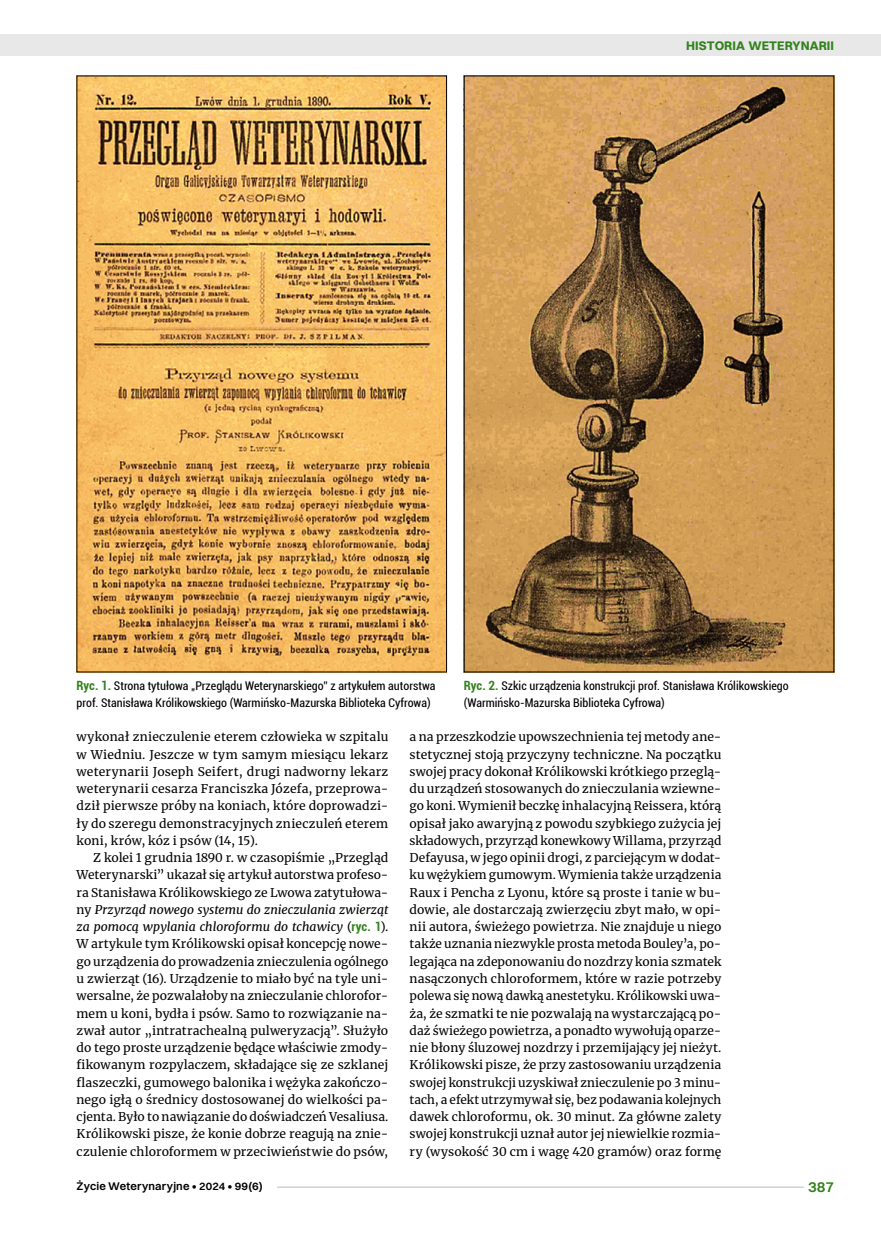
<style>
.page{position:relative;width:881px;height:1234px;background:#fff}
.page>*{position:absolute;margin:0;border:0;box-sizing:border-box;transform-origin:0 0}
.t1{font:600 15px "Switzer";color:#32821c}
.t2{font:700 12.6px "Switzer";letter-spacing:.005em;color:#32821c}
.t3{font:12px/17.2px "Merriweather";letter-spacing:.01em;color:#000;text-align:justify}
.t4{font:condensed 12px/17.2px "Roboto";color:#000}
.t5{font:600 11.25px "Switzer";letter-spacing:.015em;color:#000}
.s1{font-weight:700;font-size:12.75px;color:#32821c}
.s2{font-style:italic}
.s3{font-family:"Roboto";font-weight:700;font-stretch:condensed;font-size:12.75px;color:#32821c}
</style>
<div class="page">
<img style="left:79px;top:78px;width:365px;height:592px">
<img style="left:465px;top:78px;width:366px;height:592px">
<div style="left:0;top:35px;width:880px;height:21px;background:#e8e8e8"></div>
<hr style="left:268px;top:1186px;width:565px;height:1px;background:#d2d1d1">
<div style="left:804px;top:1178px;width:29px;height:15px;background:#fff"></div>
<div style="left:77px;top:1180px;width:199px;height:13px;background:#fff"></div>
<p class="t2" style="left:686px;top:37px;width:149px">HISTORIA WETERYNARII</p>
<p class="t4" style="left:77px;top:676px;width:360px"><span class="s1">Ryc. 1.</span> Strona tytułowa „Przeglądu Weterynarskiego” z artykułem autorstwa prof. Stanisława Królikowskiego (Warmińsko-Mazurska Biblioteka Cyfrowa)</p>
<p class="t4" style="left:463px;top:676px;width:326px"><span class="s1">Ryc. 2.</span> Szkic urządzenia konstrukcji prof. Stanisława Królikowskiego (Warmińsko-Mazurska Biblioteka Cyfrowa)</p>
<p class="t3" style="left:77px;top:727px;width:313px">wykonał znieczulenie eterem człowieka w szpitalu w Wiedniu. Jeszcze w tym samym miesiącu lekarz weterynarii Joseph Seifert, drugi nadworny lekarz weterynarii cesarza Franciszka Józefa, przeprowa&shy;dził pierwsze próby na koniach, które doprowadzi&shy;ły do szeregu demonstracyjnych znieczuleń eterem koni, krów, kóz i psów (14, 15).</p>
<p class="t3" style="left:77px;top:848px;width:313px;text-indent:16px">Z kolei 1 grudnia 1890 r. w czasopiśmie „Przegląd Weterynarski” ukazał się artykuł autorstwa profeso&shy;ra Stanisława Królikowskiego ze Lwowa zatytułowa&shy;ny <span class="s2">Przyrząd nowego systemu do znieczulania zwierząt za pomocą wpylania chloroformu do tchawicy</span> (<span class="s3">ryc. 1</span>).<br>W artykule tym Królikowski opisał koncepcję nowe&shy;go urządzenia do prowadzenia znieczulenia ogólnego u zwierząt (16). Urządzenie to miało być na tyle uni&shy;wersalne, że pozwalałoby na znieczulanie chlorofor&shy;mem u koni, bydła i psów. Samo to rozwiązanie na&shy;zwał autor „intratrachealną pulweryzacją”. Służyło do tego proste urządzenie będące właściwie zmody&shy;fikowanym rozpylaczem, składające się ze szklanej flaszeczki, gumowego balonika i wężyka zakończo&shy;nego igłą o średnicy dostosowanej do wielkości pa&shy;cjenta. Było to nawiązanie do doświadczeń Vesaliusa.<br>Królikowski pisze, że konie dobrze reagują na znie&shy;czulenie chloroformem w przeciwieństwie do psów,</p>
<p class="t3" style="left:409px;top:727px;width:313px">a na przeszkodzie upowszechnienia tej metody ane&shy;stetycznej stoją przyczyny techniczne. Na początku swojej pracy dokonał Królikowski krótkiego przeglą&shy;du urządzeń stosowanych do znieczulania wziewne&shy;go koni. Wymienił beczkę inhalacyjną Reissera, którą opisał jako awaryjną z powodu szybkiego zużycia jej składowych, przyrząd konewkowy Willama, przyrząd Defayusa, w jego opinii drogi, z parciejącym w dodat&shy;ku wężykiem gumowym. Wymienia także urządzenia Raux i Pencha z Lyonu, które są proste i tanie w bu&shy;dowie, ale dostarczają zwierzęciu zbyt mało, w opi&shy;nii autora, świeżego powietrza. Nie znajduje u niego także uznania niezwykle prosta metoda Bouley’a, po&shy;legająca na zdeponowaniu do nozdrzy konia szmatek nasączonych chloroformem, które w razie potrzeby polewa się nową dawką anestetyku. Królikowski uwa&shy;ża, że szmatki te nie pozwalają na wystarczającą po&shy;daż świeżego powietrza, a ponadto wywołują oparze&shy;nie błony śluzowej nozdrzy i przemijający jej nieżyt.<br>Królikowski pisze, że przy zastosowaniu urządzenia swojej konstrukcji uzyskiwał znieczulenie po 3 minu&shy;tach, a efekt utrzymywał się, bez podawania kolejnych dawek chloroformu, ok. 30 minut. Za główne zalety swojej konstrukcji uznał autor jej niewielkie rozmia&shy;ry (wysokość 30 cm i wagę 420 gramów) oraz formę</p>
<p class="t5" style="left:77px;top:1179px;width:187px">Życie Weterynaryjne • 2024 • 99(6)</p>
<p class="t1" style="left:807px;top:1177px;width:27px">387</p>
</div>
